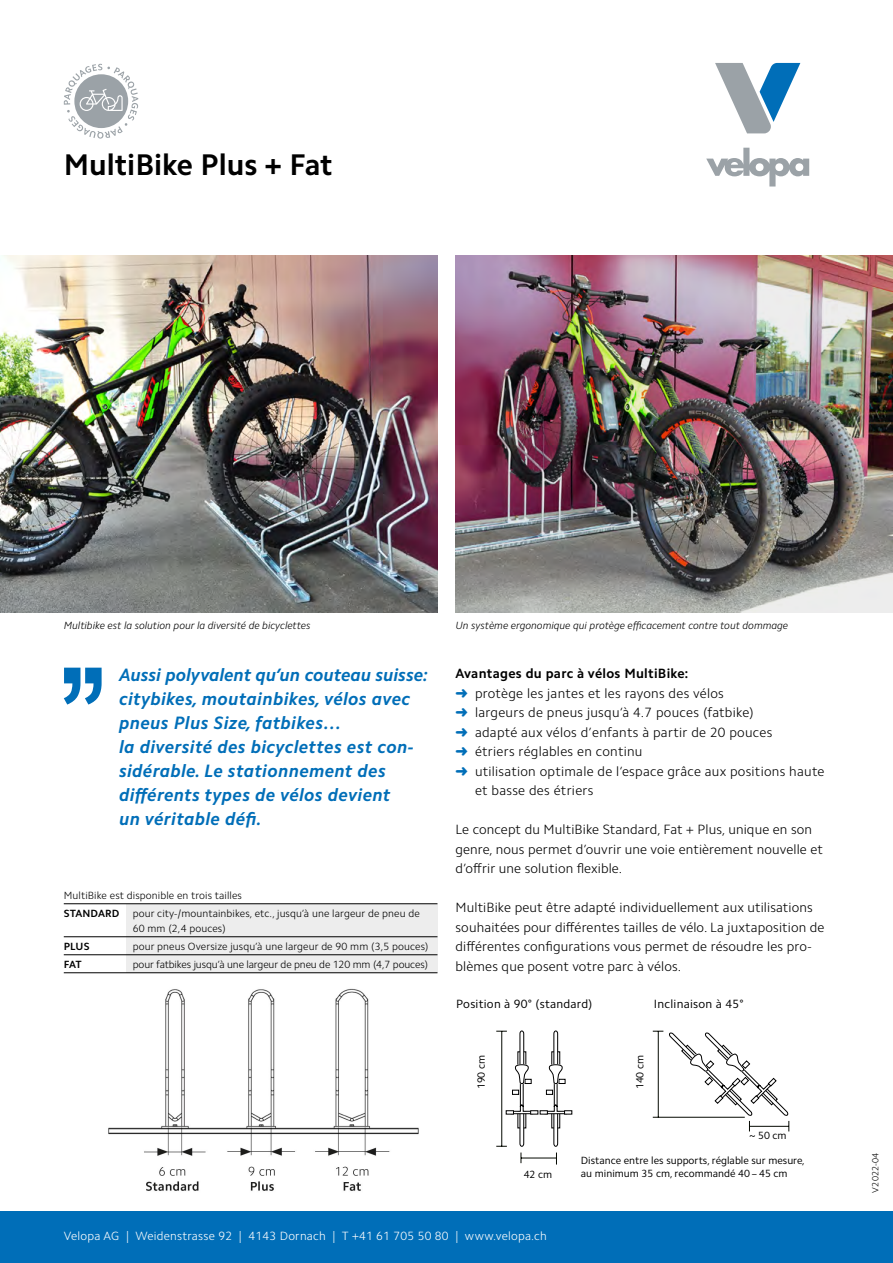
<style>
.page{position:relative;width:893px;height:1263px;background:#fff}
.page>*{position:absolute;margin:0;border:0;box-sizing:border-box;transform-origin:0 0}
.t1{font:700 30px "Camphor Std";color:#000}
.t2{font:italic 700 18px/24px "Camphor Std";letter-spacing:.02em;color:#006eb8}
.t3{font:300 13.5px/19.5px "Camphor Std";letter-spacing:.01em;color:#000}
.t4{font:700 13.5px "Camphor Std";letter-spacing:.02em;color:#000}
.t5{font:300 12px "Camphor Std";letter-spacing:.02em;color:#fff}
.t6{font:12px "Camphor Std";letter-spacing:.02em;color:#000}
.t7{font:300 10.5px/15px "Camphor Std";letter-spacing:.01em;color:#000}
.t8{font:italic 300 10.5px "Camphor Std";color:#000}
.t9{font:10.5px "Camphor Std";color:#000}
.t10{font:300 10.5px "Camphor Std";letter-spacing:-.01em;color:#000}
.t11{font:700 10.5px "Camphor Std";letter-spacing:.01em;color:#000}
.t12{font:300 9px "Camphor Std";letter-spacing:.02em;color:#000}
.s1{color:#006eb8}
</style>
<div class="page">
<div style="left:0;top:1212px;width:893px;height:51px;background:#006eb8"></div>
<svg style="left:715px;top:63px;width:85px;height:70px"></svg>
<svg style="left:706px;top:148px;width:103px;height:38px"></svg>
<svg style="left:64px;top:668px;width:38px;height:36px"></svg>
<hr style="left:64px;top:903px;width:373px;height:1px;background:#000">
<hr style="left:64px;top:936px;width:373px;height:1px;background:#000">
<hr style="left:64px;top:954px;width:373px;height:1px;background:#000">
<hr style="left:64px;top:972px;width:373px;height:1px;background:#000">
<div style="left:126px;top:904px;width:311px;height:69px;background:#ededed"></div>
<img style="left:0;top:255px;width:437px;height:357px">
<svg style="left:496px;top:1030px;width:76px;height:134px"></svg>
<hr style="left:521px;top:1158px;width:35px;height:1px;background:#050902">
<svg style="left:653px;top:1031px;width:137px;height:100px"></svg>
<hr style="left:749px;top:1126px;width:40px;height:1px;background:#050902">
<img style="left:455px;top:255px;width:438px;height:357px">
<svg style="left:64px;top:64px;width:74px;height:75px"></svg>
<img style="left:108px;top:988px;width:311px;height:203px">
<h1 class="t1" style="left:64px;top:147px;width:270px">MultiBike Plus + Fat</h1>
<p class="t8" style="left:64px;top:619px;width:248px">Multibike est la solution pour la diversité de bicyclettes</p>
<p class="t8" style="left:455px;top:619px;width:334px">Un système ergonomique qui protège efficacement contre tout dommage</p>
<h2 class="t2" style="left:119px;top:663px;width:310px">Aussi polyvalent qu’un couteau suisse: citybikes, moutainbikes, vélos avec pneus Plus Size, fatbikes…<br>la diversité des bicyclettes est con&shy;sidérable. Le stationnement des différents types de vélos devient<br>un véritable défi.</h2>
<p class="t4" style="left:455px;top:665px;width:234px">Avantages du parc à vélos MultiBike:</p>
<p class="t3" style="left:455px;top:683px;width:270px"><span class="s1">➜</span> protège les jantes et les rayons des vélos</p>
<p class="t3" style="left:455px;top:703px;width:300px"><span class="s1">➜</span> largeurs de pneus jusqu‘à 4.7 pouces (fatbike)</p>
<p class="t3" style="left:455px;top:722px;width:318px"><span class="s1">➜</span> adapté aux vélos d’enfants à partir de 20 pouces</p>
<p class="t3" style="left:455px;top:742px;width:188px"><span class="s1">➜</span> étriers réglables en continu</p>
<p class="t3" style="left:455px;top:761px;width:370px"><span class="s1">➜</span> utilisation optimale de l‘espace grâce aux positions haute</p>
<p class="t3" style="left:475px;top:781px;width:120px">et basse des étriers</p>
<p class="t3" style="left:455px;top:820px;width:369px">Le concept du MultiBike Standard, Fat + Plus, unique en son genre, nous permet d’ouvrir une voie entièrement nouvelle et d’offrir une solution flexible.</p>
<p class="t3" style="left:455px;top:898px;width:370px">MultiBike peut être adapté individuellement aux utilisations souhaitées pour différentes tailles de vélo. La juxtaposition de différentes configurations vous permet de résoudre les pro&shy;blèmes que posent votre parc à vélos.</p>
<p class="t7" style="left:64px;top:888px;width:180px">MultiBike est disponible en trois tailles</p>
<p class="t11" style="left:64px;top:907px;width:57px">STANDARD</p>
<p class="t7" style="left:133px;top:906px;width:288px">pour city-/mountainbikes, etc., jusqu’à une largeur de pneu de<br>60 mm (2,4 pouces)</p>
<p class="t11" style="left:64px;top:940px;width:27px">PLUS</p>
<p class="t7" style="left:133px;top:939px;width:297px">pour pneus Oversize jusqu’à une largeur de 90 mm (3,5 pouces)</p>
<p class="t11" style="left:64px;top:958px;width:19px">FAT</p>
<p class="t10" style="left:133px;top:958px;width:297px">pour fatbikes jusqu’à une largeur de pneu de 120 mm (4,7 pouces)</p>
<p class="t6" style="left:456px;top:996px;width:138px">Position à 90° (standard)</p>
<p class="t6" style="left:654px;top:996px;width:91px">Inclinaison à 45°</p>
<p class="t7" style="left:482px;top:996px;width:109px">90°-Stellung (Standard)</p>
<p class="t7" style="left:644px;top:996px;width:88px">45°-Schrägstellung</p>
<p class="t9" style="left:475px;top:1089px;width:36px;rotate:-90deg">190 cm</p>
<p class="t9" style="left:634px;top:1089px;width:36px;rotate:-90deg">140 cm</p>
<p class="t9" style="left:750px;top:1129px;width:39px">~ 50 cm</p>
<p class="t9" style="left:581px;top:1154px;width:225px">Distance entre les supports, réglable sur mesure,</p>
<p class="t9" style="left:524px;top:1168px;width:30px">42 cm</p>
<p class="t9" style="left:581px;top:1167px;width:208px">au minimum 35 cm, recommandé 40 – 45 cm</p>
<p class="t5" style="left:64px;top:1229px;width:485px">Velopa AG | Weidenstrasse 92 | 4143 Dornach | T +41 61 705 50 80 | www.velopa.ch</p>
<p class="t12" style="left:870px;top:1192px;width:42px;rotate:-90deg">V2022-04</p>
</div>
